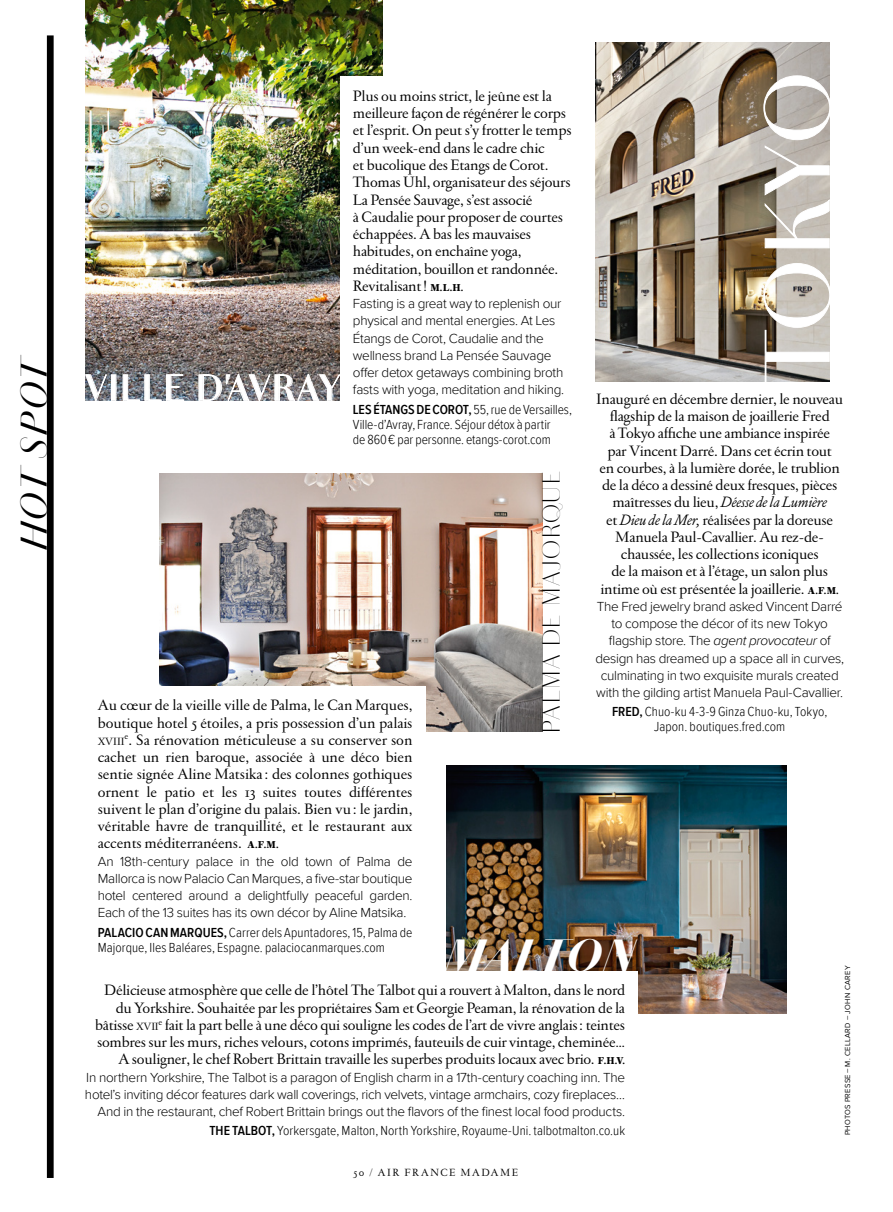
<style>
.page{position:relative;width:893px;height:1212px;background:#fff}
.page>*{position:absolute;margin:0;border:0;box-sizing:border-box;transform-origin:0 0}
.t1{font:92.85px "Chiswick Sans Poster";letter-spacing:.03em;color:#fff}
.t2{font:italic 900 45.75px "Chiswick Sans Poster";letter-spacing:.065em;color:#fff}
.t3{font:italic 37.65px "Chiswick Sans Poster";color:#000}
.t4{font:600 37.05px "Chiswick Sans Poster";letter-spacing:.065em;color:#fff}
.t5{font:200 25.35px "Chiswick Sans Poster";letter-spacing:.065em;color:#000}
.t6{font:16.2px/17.2px "Garamond FB Text";letter-spacing:-.015em;color:#000}
.t7{font:300 13.5px/17.2px "Proxima Nova";letter-spacing:-.02em;color:#000;text-align:right}
.t8{font:300 13.5px/15px "Proxima Nova Cond";letter-spacing:.005em;color:#000}
.t9{font:11.4px "Garamond FB Text";letter-spacing:-.005em;color:#000}
.t10{font:11.25px "Garamond FB Text";letter-spacing:.14em;color:#000}
.t11{font:7.5px "Proxima Nova";letter-spacing:.045em;color:#000}
.s1{font-family:"Austin Text";font-weight:700;font-size:10.5px}
.s2{font-weight:600}
.s3{font-style:italic}
.s4{font-size:11.4px}
</style>
<div class="page">
<img style="left:595px;top:42px;width:234px;height:339px">
<img style="left:85px;top:0;width:298px;height:400px">
<img style="left:160px;top:473px;width:382px;height:258px">
<img style="left:446px;top:765px;width:341px;height:249px">
<div style="left:47px;top:35px;width:7px;height:1143px;background:#000"></div>
<div style="left:72px;top:971px;width:566px;height:164px;background:#fff"></div>
<div style="left:85px;top:686px;width:340px;height:265px;background:#fff"></div>
<div style="left:340px;top:77px;width:245px;height:369px;background:#fff"></div>
<svg style="left:764px;top:263px;width:66px;height:119px;background:#b9b3aa"></svg>
<svg style="left:765px;top:146px;width:64px;height:102px;background:#bbb4ab"></svg>
<svg style="left:764px;top:76px;width:66px;height:64px;background:#b2aba3"></svg>
<svg style="left:85px;top:374px;width:22px;height:27px"></svg>
<div style="left:111px;top:375px;width:5px;height:25px;border:1px solid #fff"></div>
<svg style="left:123px;top:375px;width:61px;height:26px;background:#84878e"></svg>
<svg style="left:199px;top:374px;width:141px;height:27px;background:#918e90"></svg>
<h3 class="t3" style="left:7px;top:549px;width:196px;rotate:-90deg">HOT SPOT</h3>
<h1 class="t1" style="left:732px;top:384px;width:313px;rotate:-90deg">TOKYO</h1>
<p class="t6" style="left:353px;top:88px;width:220px">Plus ou moins strict, le jeûne est la meilleure façon de régénérer le corps et l’esprit. On peut s’y frotter le temps d’un week-end dans le cadre chic<br>et bucolique des Etangs de Corot.<br>Thomas Uhl, organisateur des séjours La Pensée Sauvage, s’est associé<br>à Caudalie pour proposer de courtes échappées. A bas les mauvaises habitudes, on enchaîne yoga, méditation, bouillon et randonnée.<br>Revitalisant! <span class="s1">M.L.H.</span></p>
<p class="t7" style="left:353px;top:294px;width:213px;text-align:left">Fasting is a great way to replenish our physical and mental energies. At Les Étangs de Corot, Caudalie and the wellness brand La Pensée Sauvage offer detox getaways combining broth fasts with yoga, meditation and hiking.</p>
<p class="t8" style="left:353px;top:401px;width:220px"><span class="s2">LES ÉTANGS DE COROT,</span> 55, rue de Versailles,<br>Ville-d’Avray, France. Séjour détox à partir<br>de 860 € par personne. etangs-corot.com</p>
<p class="t6" style="left:596px;top:391px;width:248px;text-align:center">Inauguré en décembre dernier, le nouveau flagship de la maison de joaillerie Fred<br>à Tokyo affiche une ambiance inspirée<br>par Vincent Darré. Dans cet écrin tout<br>en courbes, à la lumière dorée, le trublion de la déco a dessiné deux fresques, pièces maîtresses du lieu, <span class="s3">Déesse de la Lumière<br></span>et <span class="s3">Dieu de la Mer,</span> réalisées par la doreuse Manuela Paul-Cavallier. Au rez-de&shy;chaussée, les collections iconiques<br>de la maison et à l’étage, un salon plus intime où est présentée la joaillerie. <span class="s1">A.F.M.</span></p>
<p class="t7" style="left:595px;top:597px;width:250px;text-align:center">The Fred jewelry brand asked Vincent Darré to compose the décor of its new Tokyo flagship store. The <span class="s3">agent provocateur</span> of design has dreamed up a space all in curves, culminating in two exquisite murals created with the gilding artist Manuela Paul-Cavallier.</p>
<p class="t8" style="left:612px;top:704px;width:217px;text-align:center"><span class="s2">FRED,</span> Chuo-ku 4-3-9 Ginza Chuo-ku, Tokyo,<br>Japon. boutiques.fred.com</p>
<h3 class="t4" style="left:85px;top:361px;width:256px">VILLE D'AVRAY</h3>
<h3 class="t5" style="left:534px;top:733px;width:263px;rotate:-90deg">PALMA DE MAJORQUE</h3>
<p class="t6" style="left:98px;top:697px;width:316px">Au cœur de la vieille ville de Palma, le Can Marques, boutique hotel 5 étoiles, a pris possession d’un palais</p>
<p class="t9" style="left:98px;top:735px;width:28px">XVIII</p>
<p class="t6" style="left:98px;top:732px;width:316px;text-align:justify;text-indent:27px"><sup>e</sup>. Sa rénovation méticuleuse a su conserver son cachet un rien baroque, associée à une déco bien sentie signée Aline Matsika: des colonnes gothiques ornent le patio et les 13 suites toutes différentes suivent le plan d’origine du palais. Bien vu: le jardin, véritable havre de tranquillité, et le restaurant aux accents méditerranéens. <span class="s1">A.F.M.</span></p>
<p class="t7" style="left:98px;top:852px;width:316px;text-align:justify">An 18th-century palace in the old town of Palma de Mallorca is now Palacio Can Marques, a five-star boutique hotel centered around a delightfully peaceful garden.<br>Each of the 13 suites has its own décor by Aline Matsika.</p>
<p class="t8" style="left:98px;top:924px;width:316px"><span class="s2">PALACIO CAN MARQUES,</span> Carrer dels Apuntadores, 15, Palma de<br>Majorque, Iles Baléares, Espagne. palaciocanmarques.com</p>
<h2 class="t2" style="left:447px;top:920px;width:188px">MALTON</h2>
<p class="t11" style="left:842px;top:1135px;width:172px;rotate:-90deg">PHOTOS PRESSE – M. CELLARD – JOHN CAREY</p>
<p class="t6" style="left:95px;top:982px;width:531px;text-align:right">Délicieuse atmosphère que celle de l’hôtel The Talbot qui a rouvert à Malton, dans le nord du Yorkshire. Souhaitée par les propriétaires Sam et Georgie Peaman, la rénovation de la bâtisse <span class="s4">XVII</span><sup>e</sup> fait la part belle à une déco qui souligne les codes de l’art de vivre anglais: teintes sombres sur les murs, riches velours, cotons imprimés, fauteuils de cuir vintage, cheminée… A souligner, le chef Robert Brittain travaille les superbes produits locaux avec brio. <span class="s1">F.H.V.</span></p>
<p class="t7" style="left:85px;top:1068px;width:542px">In northern Yorkshire, The Talbot is a paragon of English charm in a 17th-century coaching inn. The hotel’s inviting décor features dark wall coverings, rich velvets, vintage armchairs, cozy fireplaces…<br>And in the restaurant, chef Robert Brittain brings out the flavors of the finest local food products.</p>
<p class="t8" style="left:209px;top:1123px;width:417px"><span class="s2">THE TALBOT,</span> Yorkersgate, Malton, North Yorkshire, Royaume-Uni. talbotmalton.co.uk</p>
<p class="t10" style="left:354px;top:1167px;width:166px">50 / AIR FRANCE MADAME</p>
</div>
